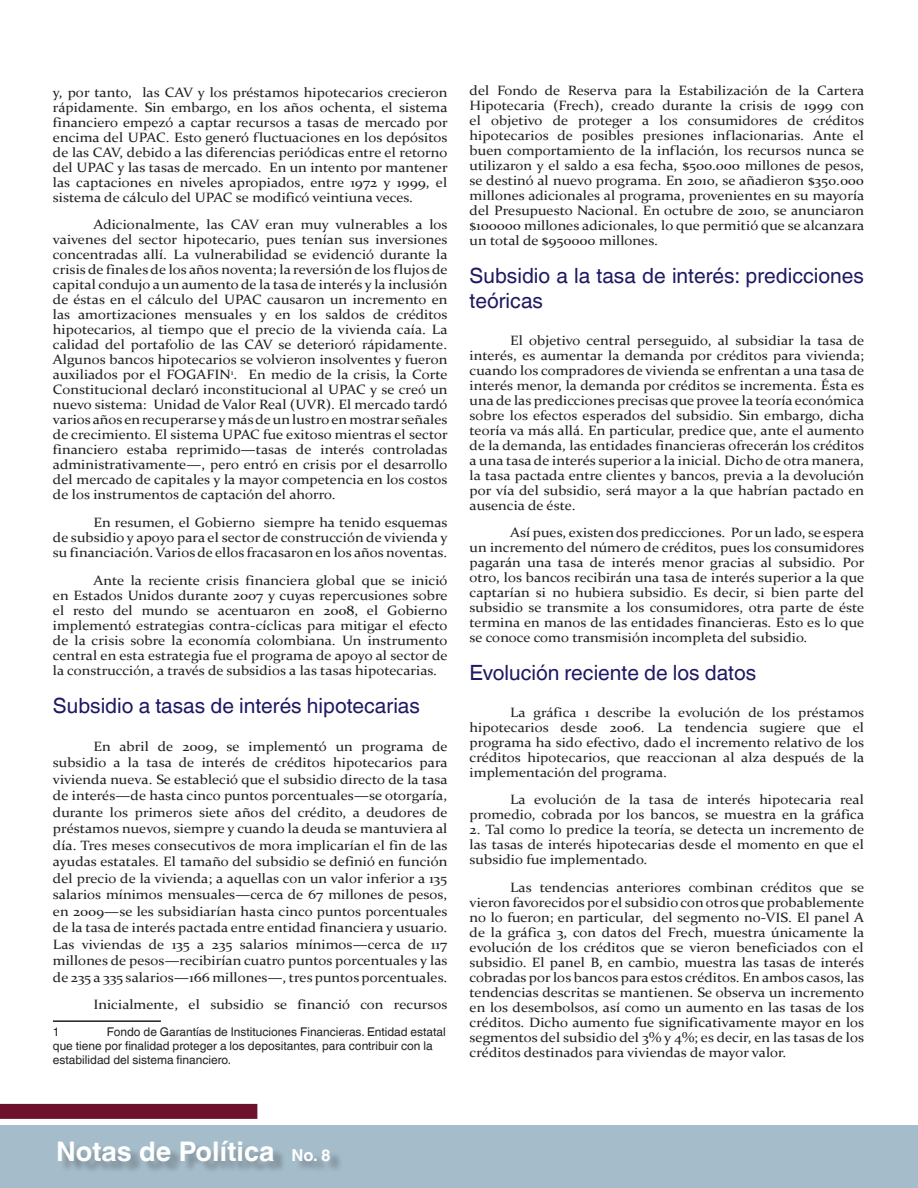
<style>
.page{position:relative;width:918px;height:1188px;background:#fff}
.page>*{position:absolute;margin:0;border:0;box-sizing:border-box;transform-origin:0 0}
.t1{font:700 27px "Helvetica World";color:#fff}
.subtítulo{font:21px/25.2px "Helvetica World";color:#1e1961}
._1er-parrafo-Body{font:13.5px/15px "Constantia";color:#231f20;text-align:justify;scale:1.1 1}
._1erA-parrafo-Body_c{font:13.5px/16.5px "Constantia";color:#231f20;text-align:justify;scale:1.1 1}
.notas-figuras-fuente{font:13.5px/15px "Constantia";color:#231f20;text-align:justify;scale:1.1 1}
.notas-figuras-fuente-2{font:12px/14.4px "Helvetica World";color:#231f20}
.s1{font-size:16.5px}
</style>
<div class="page">
<div style="left:0;top:1104px;width:257px;height:15px;background:#6e112c"></div>
<hr style="left:53px;top:1020px;width:108px;height:2px;background:#231f20">
<div style="left:0;top:1125px;width:918px;height:63px;background:#a5bdca"></div>
<div style="left:60px;top:1142px;width:283px;height:32px;background:#231f20;opacity:.33"></div>
<p class="_1er-parrafo-Body" style="left:53px;top:84px;width:360px">y, por tanto, las CAV y los préstamos hipotecarios crecieron rápidamente. Sin embargo, en los años ochenta, el sistema financiero empezó a captar recursos a tasas de mercado por encima del UPAC. Esto generó fluctuaciones en los depósitos de las CAV, debido a las diferencias periódicas entre el retorno del UPAC y las tasas de mercado. En un intento por mantener las captaciones en niveles apropiados, entre 1972 y 1999, el sistema de cálculo del UPAC se modificó veintiuna veces.</p>
<p class="_1er-parrafo-Body" style="left:53px;top:217px;width:360px;text-indent:40px">Adicionalmente, las CAV eran muy vulnerables a los vaivenes del sector hipotecario, pues tenían sus inversiones concentradas allí. La vulnerabilidad se evidenció durante la crisis de finales de los años noventa; la reversión de los flujos de capital condujo a un aumento de la tasa de interés y la inclusión de éstas en el cálculo del UPAC causaron un incremento en las amortizaciones mensuales y en los saldos de créditos hipotecarios, al tiempo que el precio de la vivienda caía. La calidad del portafolio de las CAV se deterioró rápidamente.<br>Algunos bancos hipotecarios se volvieron insolventes y fueron auxiliados por el FOGAFIN<sup>1</sup>. En medio de la crisis, la Corte Constitucional declaró inconstitucional al UPAC y se creó un nuevo sistema: Unidad de Valor Real (UVR). El mercado tardó varios años en recuperarse y más de un lustro en mostrar señales de crecimiento. El sistema UPAC fue exitoso mientras el sector financiero estaba reprimido—tasas de interés controladas administrativamente—, pero entró en crisis por el desarrollo del mercado de capitales y la mayor competencia en los costos de los instrumentos de captación del ahorro.</p>
<p class="_1er-parrafo-Body" style="left:53px;top:514px;width:360px;text-indent:40px">En resumen, el Gobierno siempre ha tenido esquemas de subsidio y apoyo para el sector de construcción de vivienda y su financiación. Varios de ellos fracasaron en los años noventas.</p>
<p class="_1er-parrafo-Body" style="left:53px;top:572px;width:360px;text-indent:40px">Ante la reciente crisis financiera global que se inició en Estados Unidos durante 2007 y cuyas repercusiones sobre el resto del mundo se acentuaron en 2008, el Gobierno implementó estrategias contra-cíclicas para mitigar el efecto de la crisis sobre la economía colombiana. Un instrumento central en esta estrategia fue el programa de apoyo al sector de la construcción, a través de subsidios a las tasas hipotecarias.</p>
<p class="subtítulo" style="left:53px;top:693px;width:369px">Subsidio a tasas de interés hipotecarias</p>
<p class="_1erA-parrafo-Body_c" style="left:53px;top:737px;width:360px;text-indent:40px">En abril de 2009, se implementó un programa de subsidio a la tasa de interés de créditos hipotecarios para vivienda nueva. Se estableció que el subsidio directo de la tasa de interés—de hasta cinco puntos porcentuales—se otorgaría, durante los primeros siete años del crédito, a deudores de préstamos nuevos, siempre y cuando la deuda se mantuviera al día. Tres meses consecutivos de mora implicarían el fin de las ayudas estatales. El tamaño del subsidio se definió en función del precio de la vivienda; a aquellas con un valor inferior a 135 salarios mínimos mensuales—cerca de 67 millones de pesos, en 2009—se les subsidiarían hasta cinco puntos porcentuales de la tasa de interés pactada entre entidad financiera y usuario.<br>Las viviendas de 135 a 235 salarios mínimos—cerca de 117 millones de pesos—recibirían cuatro puntos porcentuales y las de 235 a 335 salarios—166 millones—, tres puntos porcentuales.</p>
<p class="_1er-parrafo-Body" style="left:93px;top:997px;width:323px">Inicialmente, el subsidio se financió con recursos</p>
<p class="notas-figuras-fuente-2" style="left:53px;top:1024px;width:8px">1</p>
<p class="notas-figuras-fuente-2" style="left:53px;top:1024px;width:394px;text-indent:54px">Fondo de Garantías de Instituciones Financieras. Entidad estatal que tiene por finalidad proteger a los depositantes, para contribuir con la estabilidad del sistema financiero.</p>
<p class="notas-figuras-fuente" style="left:470px;top:82px;width:360px">del Fondo de Reserva para la Estabilización de la Cartera Hipotecaria (Frech), creado durante la crisis de 1999 con el objetivo de proteger a los consumidores de créditos hipotecarios de posibles presiones inflacionarias. Ante el buen comportamiento de la inflación, los recursos nunca se utilizaron y el saldo a esa fecha, $500.000 millones de pesos, se destinó al nuevo programa. En 2010, se añadieron $350.000 millones adicionales al programa, provenientes en su mayoría del Presupuesto Nacional. En octubre de 2010, se anunciaron $100000 millones adicionales, lo que permitió que se alcanzara un total de $950000 millones.</p>
<p class="subtítulo" style="left:470px;top:263px;width:396px">Subsidio a la tasa de interés: predicciones teóricas</p>
<p class="_1er-parrafo-Body" style="left:470px;top:332px;width:360px;text-indent:40px">El objetivo central perseguido, al subsidiar la tasa de interés, es aumentar la demanda por créditos para vivienda; cuando los compradores de vivienda se enfrentan a una tasa de interés menor, la demanda por créditos se incrementa. Ésta es una de las predicciones precisas que provee la teoría económica sobre los efectos esperados del subsidio. Sin embargo, dicha teoría va más allá. En particular, predice que, ante el aumento de la demanda, las entidades financieras ofrecerán los créditos a una tasa de interés superior a la inicial. Dicho de otra manera, la tasa pactada entre clientes y bancos, previa a la devolución por vía del subsidio, será mayor a la que habrían pactado en ausencia de éste.</p>
<p class="_1er-parrafo-Body" style="left:470px;top:525px;width:360px;text-indent:40px">Así pues, existen dos predicciones. Por un lado, se espera un incremento del número de créditos, pues los consumidores pagarán una tasa de interés menor gracias al subsidio. Por otro, los bancos recibirán una tasa de interés superior a la que captarían si no hubiera subsidio. Es decir, si bien parte del subsidio se transmite a los consumidores, otra parte de éste termina en manos de las entidades financieras. Esto es lo que se conoce como transmisión incompleta del subsidio.</p>
<p class="subtítulo" style="left:470px;top:660px;width:288px">Evolución reciente de los datos</p>
<p class="_1er-parrafo-Body" style="left:470px;top:704px;width:360px;text-indent:40px">La gráfica 1 describe la evolución de los préstamos hipotecarios desde 2006. La tendencia sugiere que el programa ha sido efectivo, dado el incremento relativo de los créditos hipotecarios, que reaccionan al alza después de la implementación del programa.</p>
<p class="_1er-parrafo-Body" style="left:470px;top:792px;width:360px;text-align:right">La evolución de la tasa de interés hipotecaria real promedio, cobrada por los bancos, se muestra en la gráfica</p>
<p class="_1er-parrafo-Body" style="left:470px;top:822px;width:360px">2. Tal como lo predice la teoría, se detecta un incremento de las tasas de interés hipotecarias desde el momento en que el subsidio fue implementado.</p>
<p class="_1er-parrafo-Body" style="left:470px;top:879px;width:360px;text-indent:40px">Las tendencias anteriores combinan créditos que se vieron favorecidos por el subsidio con otros que probablemente no lo fueron; en particular, del segmento no-VIS. El panel A de la gráfica 3, con datos del Frech, muestra únicamente la evolución de los créditos que se vieron beneficiados con el subsidio. El panel B, en cambio, muestra las tasas de interés cobradas por los bancos para estos créditos. En ambos casos, las tendencias descritas se mantienen. Se observa un incremento en los desembolsos, así como un aumento en las tasas de los créditos. Dicho aumento fue significativamente mayor en los segmentos del subsidio del 3% y 4%; es decir, en las tasas de los créditos destinados para viviendas de mayor valor.</p>
<p class="t1" style="left:56px;top:1136px;width:276px">Notas de Política <span class="s1">No. 8</span></p>
</div>
